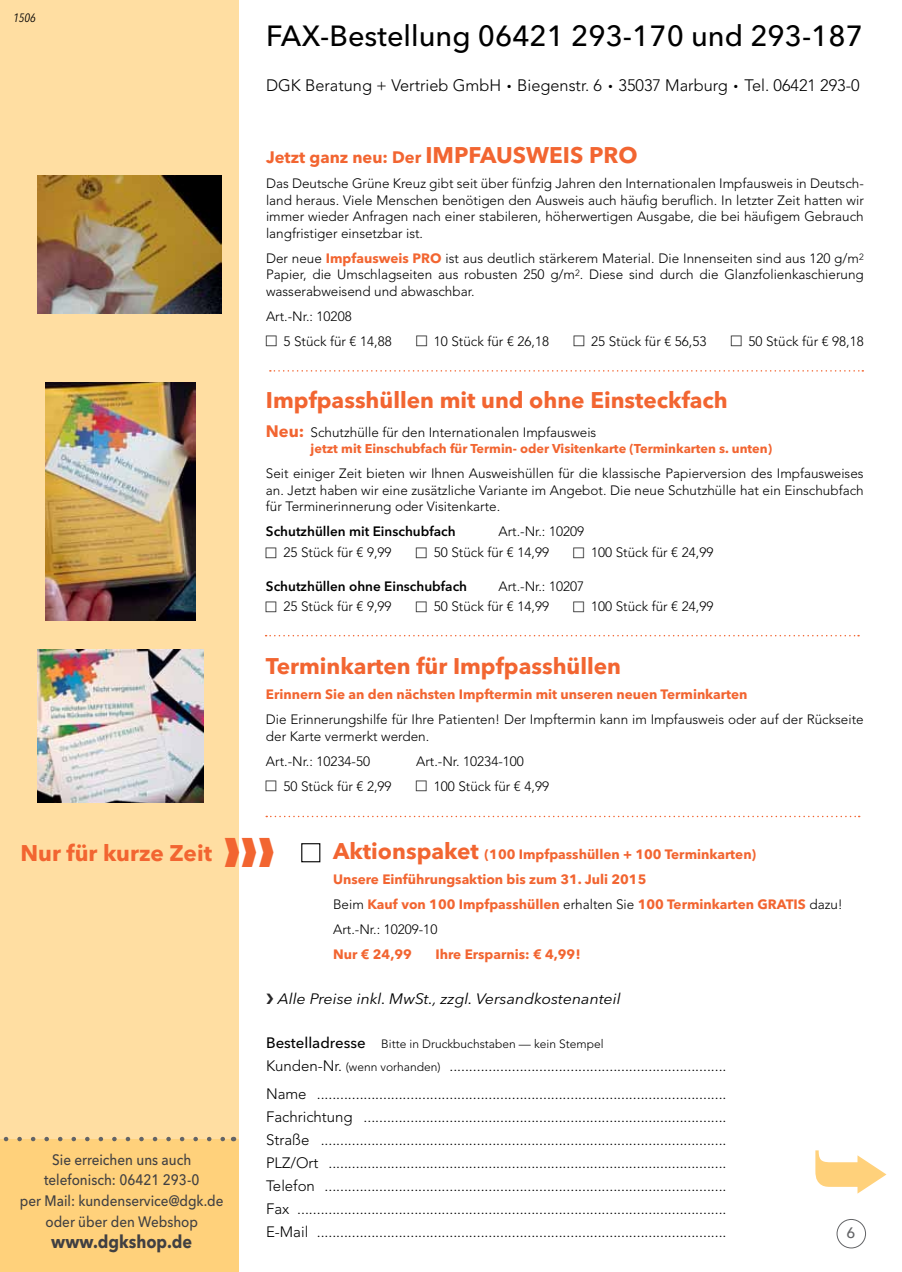
<style>
.page{position:relative;width:902px;height:1272px;background:#fff}
.page>*{position:absolute;margin:0;border:0;box-sizing:border-box;transform-origin:0 0}
.t1{font:500 28.95px "Avenir Next LT Pro";color:#000}
.t2{font:700 22.5px "Avenir Next LT Pro";color:#f26531}
.t3{font:700 18px "Avenir Next LT Pro";color:#414042;scale:.9 1}
.t4{font:300 16.5px "Avenir LT";color:#000}
.t5{font:700 16.5px "Avenir Next LT Pro";color:#f26531}
.t6{font:300 15px/23px "Avenir LT";color:#000}
.t7{font:500 15px/20.7px "Avenir Next LT Pro";color:#414042;text-align:center;scale:.9 1}
.t8{font:italic 15px "Avenir Next LT Pro";color:#000;scale:1.06 1}
.t9{font:500 15px "Avenir Next LT Pro";color:#636466}
.t10{font:300 13.5px/16.5px "Avenir LT";color:#000;text-align:justify}
.t11{font:700 13.5px/25px "Avenir Next LT Pro";color:#f26531}
.t12{font:600 13.5px "Avenir Next LT Pro";color:#000}
.t13{font:700 12.75px "Avenir Next LT Pro";color:#f26531}
.t14{font:300 12px "Avenir LT";color:#000}
.t15{font:italic condensed 12px "Avenir Next LT Pro";color:#000}
.s1{font-size:22.5px}
.s2{font-family:"Avenir Next LT Pro";font-weight:700;color:#f26531}
.s3{font-family:"Avenir Next LT Pro";font-weight:700;font-size:16.5px;color:#f26531}
.s4{font-family:"Avenir LT";font-weight:300;color:#000}
.s5{font-family:"Avenir Next LT Pro";font-weight:500;font-size:15px}
.s6{font-size:12px}
</style>
<div class="page">
<div style="left:0;top:0;width:238px;height:1271px;background:#ffdea2"></div>
<div style="left:0;top:1138px;width:238px;height:133px;background:#ffd17b"></div>
<svg style="left:0;top:1136px;width:226px;height:5px"></svg>
<svg style="left:270px;top:370px;width:593px;height:1px"></svg>
<img style="left:38px;top:175px;width:183px;height:138px">
<img style="left:45px;top:383px;width:150px;height:237px">
<img style="left:38px;top:649px;width:165px;height:153px">
<svg style="left:265px;top:635px;width:594px;height:1px"></svg>
<svg style="left:266px;top:815px;width:593px;height:2px"></svg>
<div style="left:836px;top:1219px;width:29px;height:29px;border:1px solid #636466;border-radius:50%"></div>
<div style="left:301px;top:843px;width:19px;height:19px;border:1px solid #000"></div>
<p class="t15" style="left:13px;top:10px;width:24px">1506</p>
<h1 class="t1" style="left:266px;top:18px;width:598px">FAX-Bestellung 06421 293-170 und 293-187</h1>
<p class="t4" style="left:266px;top:76px;width:595px">DGK Beratung + Vertrieb GmbH ● Biegenstr. 6 ● 35037 Marburg ● Tel. 06421 293-0</p>
<p class="t5" style="left:266px;top:147px;width:373px">Jetzt ganz neu: Der <span class="s1">IMPFAUSWEIS PRO</span></p>
<p class="t10" style="left:266px;top:175px;width:599px">Das Deutsche Grüne Kreuz gibt seit über fünfzig Jahren den Internationalen Impfausweis in Deutsch&shy;land heraus. Viele Menschen benötigen den Ausweis auch häufig beruflich. In letzter Zeit hatten wir immer wieder Anfragen nach einer stabileren, höherwertigen Ausgabe, die bei häufigem Gebrauch langfristiger einsetzbar ist.</p>
<p class="t10" style="left:266px;top:250px;width:599px">Der neue <span class="s2">Impfausweis PRO</span> ist aus deutlich stärkerem Material. Die Innenseiten sind aus 120 g/m<sup>2<br></sup>Papier, die Umschlagseiten aus robusten 250 g/m<sup>2</sup>. Diese sind durch die Glanzfolienkaschierung wasserabweisend und abwaschbar.</p>
<p class="t10" style="left:283px;top:304px;width:110px;line-height:25px;text-indent:-18px">Art.-Nr.: 10208<br>5 Stück für € 14,88</p>
<p class="t10" style="left:434px;top:333px;width:117px">10 Stück für € 26,18</p>
<p class="t10" style="left:591px;top:333px;width:117px">25 Stück für € 56,53</p>
<p class="t10" style="left:748px;top:333px;width:117px">50 Stück für € 98,18</p>
<h2 class="t2" style="left:266px;top:387px;width:463px">Impfpasshüllen mit und ohne Einsteckfach</h2>
<p class="t10" style="left:266px;top:424px;width:332px"><span class="s3">Neu:</span> Schutzhülle für den Internationalen Impfausweis</p>
<p class="t13" style="left:310px;top:441px;width:463px">jetzt mit Einschubfach für Termin- oder Visitenkarte (Terminkarten s. unten)</p>
<p class="t10" style="left:266px;top:465px;width:599px">Seit einiger Zeit bieten wir Ihnen Ausweishüllen für die klassische Papierversion des Impfausweises an. Jetzt haben wir eine zusätzliche Variante im Angebot. Die neue Schutzhülle hat ein Einschubfach für Terminerinnerung oder Visitenkarte.</p>
<p class="t12" style="left:266px;top:523px;width:191px">Schutzhüllen mit Einschubfach</p>
<p class="t10" style="left:498px;top:523px;width:87px">Art.-Nr.: 10209</p>
<p class="t10" style="left:283px;top:544px;width:110px">25 Stück für € 9,99</p>
<p class="t10" style="left:434px;top:544px;width:117px">50 Stück für € 14,99</p>
<p class="t10" style="left:591px;top:544px;width:124px">100 Stück für € 24,99</p>
<p class="t12" style="left:266px;top:577px;width:203px">Schutzhüllen ohne Einschubfach</p>
<p class="t10" style="left:498px;top:578px;width:87px">Art.-Nr.: 10207</p>
<p class="t10" style="left:283px;top:598px;width:110px">25 Stück für € 9,99</p>
<p class="t10" style="left:434px;top:598px;width:117px">50 Stück für € 14,99</p>
<p class="t10" style="left:591px;top:598px;width:124px">100 Stück für € 24,99</p>
<h2 class="t2" style="left:266px;top:652px;width:357px">Terminkarten für Impfpasshüllen</h2>
<p class="t11" style="left:266px;top:682px;width:483px">Erinnern Sie an den nächsten Impftermin mit unseren neuen Terminkarten</p>
<p class="t10" style="left:266px;top:711px;width:599px">Die Erinnerungshilfe für Ihre Patienten! Der Impftermin kann im Impfausweis oder auf der Rückseite der Karte vermerkt werden.</p>
<p class="t10" style="left:266px;top:753px;width:106px">Art.-Nr.: 10234-50</p>
<p class="t10" style="left:416px;top:753px;width:109px">Art.-Nr. 10234-100</p>
<p class="t10" style="left:283px;top:778px;width:110px">50 Stück für € 2,99</p>
<p class="t10" style="left:434px;top:778px;width:117px">100 Stück für € 4,99</p>
<h2 class="t2" style="left:20px;top:839px;width:256px">Nur für kurze Zeit →→→</h2>
<p class="t11" style="left:333px;top:841px;width:511px"><span class="s1">Aktionspaket</span> (100 Impfpasshüllen + 100 Terminkarten)<br>Unsere Einführungsaktion bis zum 31. Juli 2015<br><span class="s4">Beim</span> Kauf von 100 Impfpasshüllen <span class="s4">erhalten Sie</span> 100 Terminkarten GRATIS <span class="s4">dazu!</span></p>
<p class="t10" style="left:333px;top:920px;width:106px">Art.-Nr.: 10209-10</p>
<p class="t11" style="left:333px;top:941px;width:80px">Nur € 24,99</p>
<p class="t11" style="left:435px;top:941px;width:147px">Ihre Ersparnis: € 4,99!</p>
<p class="t7" style="left:20px;top:1148px;width:228px">Sie erreichen uns auch telefonisch: 06421 293-0<br>per Mail: kundenservice@dgk.de oder über den Webshop</p>
<h3 class="t3" style="left:51px;top:1230px;width:158px">www.dgkshop.de</h3>
<p class="t8" style="left:278px;top:990px;width:325px">Alle Preise inkl. MwSt., zzgl. Versandkostenanteil</p>
<p class="t14" style="left:266px;top:1036px;width:339px"><span class="s5">Bestelladresse</span> Bitte in Druckbuchstaben — kein Stempel</p>
<p class="t6" style="left:266px;top:1052px;width:462px;line-height:27.3px">Kunden-Nr. <span class="s6">(wenn vorhanden)</span> .......................................................................<br>Name .........................................................................................................</p>
<p class="t6" style="left:266px;top:1104px;width:462px;text-align:justify">Fachrichtung .............................................................................................<br>Straße ........................................................................................................<br>PLZ/Ort ......................................................................................................<br>Telefon .......................................................................................................<br>Fax ..............................................................................................................<br>E-Mail .........................................................................................................</p>
<p class="t9" style="left:846px;top:1224px;width:10px">6</p>
</div>
